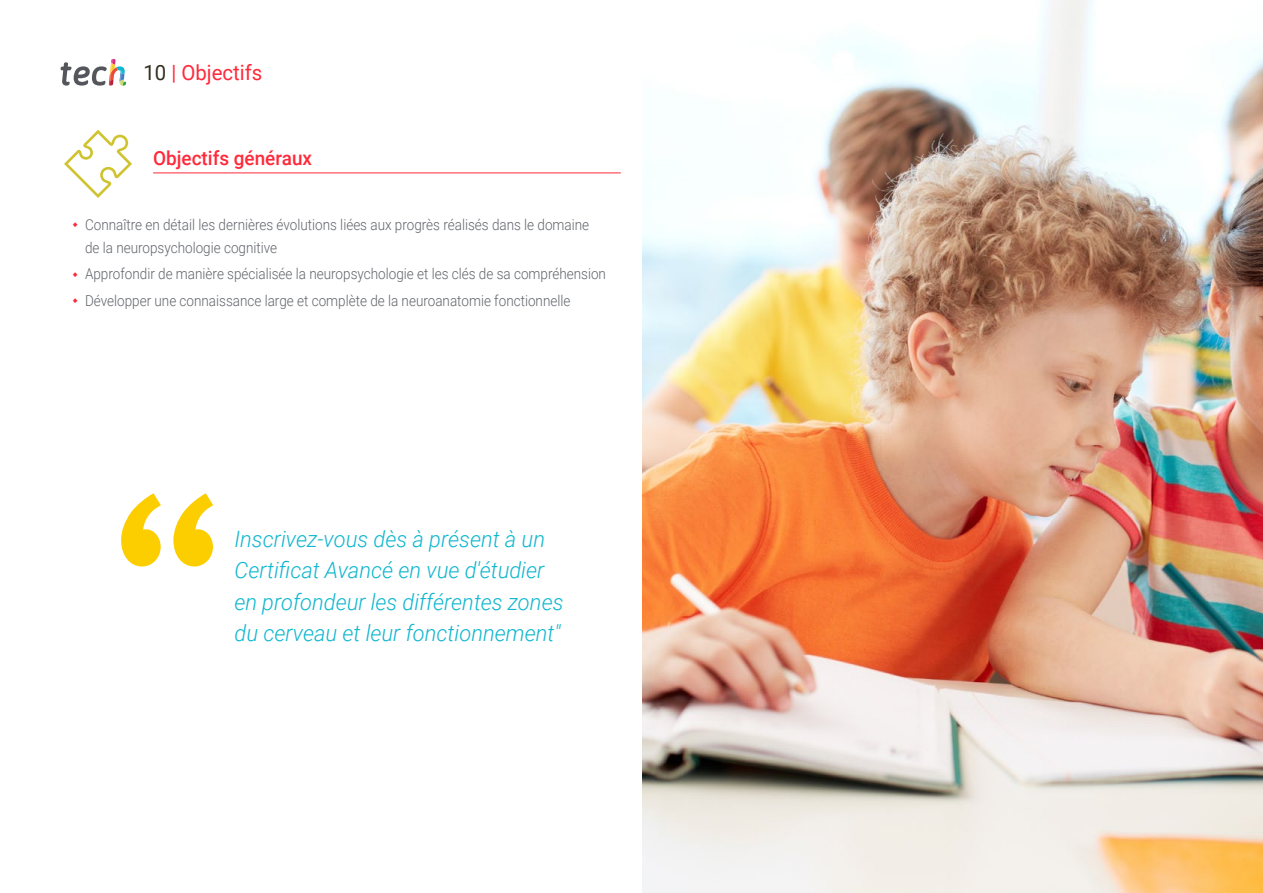
<style>
.page{position:relative;width:1263px;height:893px;background:#fff}
.page>*{position:absolute;margin:0;border:0;box-sizing:border-box;transform-origin:0 0}
.t1{font:italic 300 22.5px/31.5px "Roboto";color:#0fb6cf}
.t2{font:21px "Roboto";color:#ff293a}
.t3{font:500 19.5px "Roboto";color:#ff293a}
.t4{font:300 15px/22.5px "Roboto";color:#61646a;scale:.9 1}
.s1{color:#312e20}
</style>
<div class="page">
<hr style="left:153px;top:173px;width:468px;height:1px;background:#ff293a">
<svg style="left:64px;top:130px;width:68px;height:68px"></svg>
<img style="left:642px;top:0;width:621px;height:893px">
<svg style="left:61px;top:59px;width:65px;height:27px"></svg>
<svg style="left:121px;top:493px;width:92px;height:73px"></svg>
<h2 class="t2" style="left:144px;top:57px;width:120px"><span class="s1">10</span> | Objectifs</h2>
<h3 class="t3" style="left:153px;top:144px;width:160px">Objectifs généraux</h3>
<p class="t4" style="left:85px;top:213px;width:562px">Connaître en détail les dernières évolutions liées aux progrès réalisés dans le domaine de la neuropsychologie cognitive</p>
<p class="t4" style="left:85px;top:260px;width:580px;line-height:26.7px">Approfondir de manière spécialisée la neuropsychologie et les clés de sa compréhension<br>Développer une connaissance large et complète de la neuroanatomie fonctionnelle</p>
<h1 class="t1" style="left:234px;top:522px;width:331px">Inscrivez-vous dès à présent à un Certificat Avancé en vue d'étudier en profondeur les différentes zones du cerveau et leur fonctionnement"</h1>
</div>
